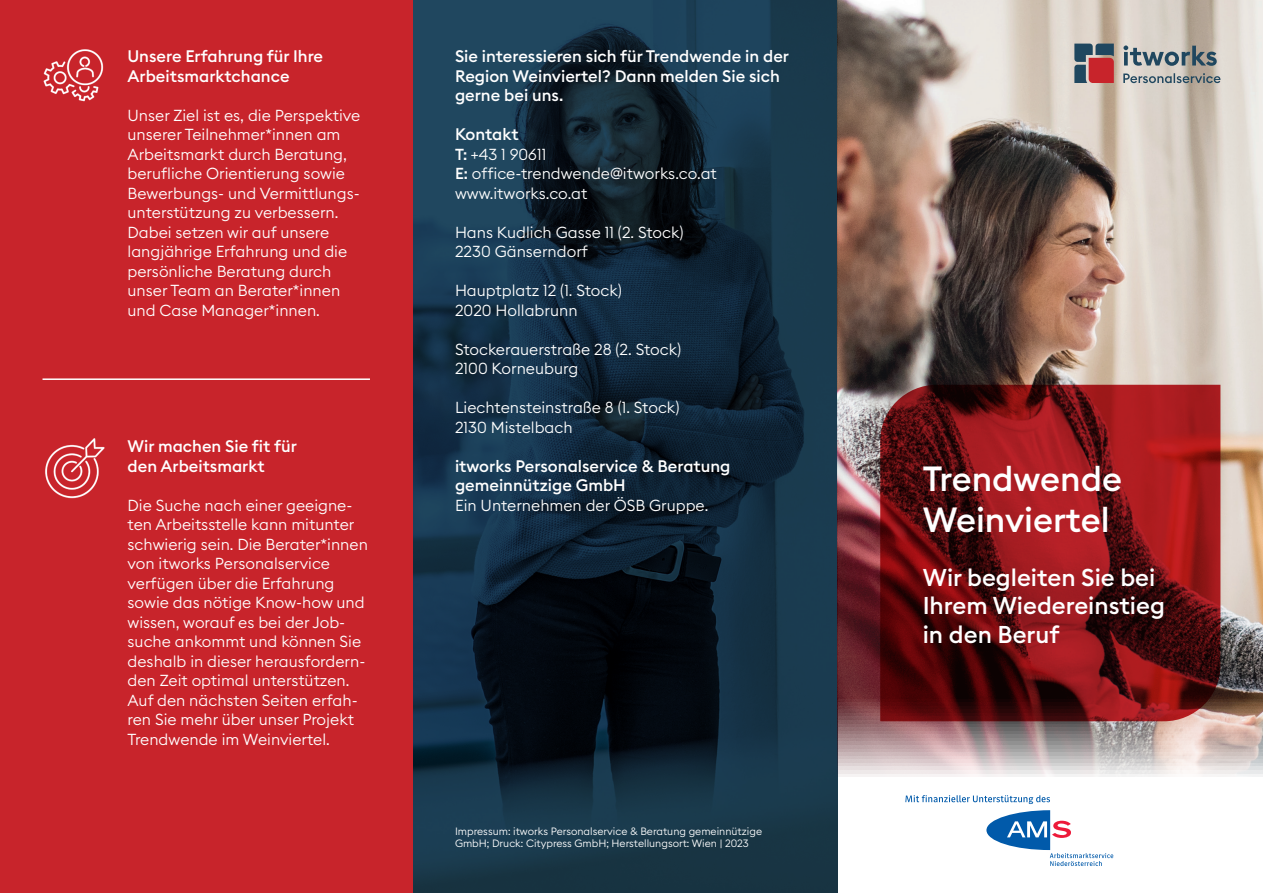
<style>
.page{position:relative;width:1263px;height:893px;background:#fff}
.page>*{position:absolute;margin:0;border:0;box-sizing:border-box;transform-origin:0 0}
.t1{font:500 34.5px/41.4px "Euclid Square";color:#fff}
.t2{font:500 24px/28.8px "Euclid Square";color:#fff}
.t3{font:500 16.5px/19.5px "Euclid Square";color:#fff}
.t4{font:300 15.75px/19.5px "Euclid Square";color:#fff}
.t5{font:300 10.5px/12px "Euclid Square";color:#fff}
.s1{font-weight:500}
</style>
<div class="page">
<img style="left:838px;top:0;width:425px;height:858px">
<svg style="left:412px;top:0;width:426px;height:893px;background:#142c3e"></svg>
<div style="left:0;top:0;width:412px;height:893px;background:#c8242b"></div>
<svg style="left:880px;top:385px;width:340px;height:336px;background:#741215"></svg>
<img style="left:45px;top:438px;width:60px;height:61px">
<img style="left:43px;top:49px;width:61px;height:53px">
<hr style="left:43px;top:378px;width:327px;height:2px;background:#fff">
<svg style="left:905px;top:795px;width:145px;height:9px"></svg>
<svg style="left:986px;top:810px;width:127px;height:56px"></svg>
<svg style="left:1123px;top:73px;width:97px;height:10px"></svg>
<svg style="left:1123px;top:45px;width:94px;height:21px;background:#8c9597"></svg>
<svg style="left:1074px;top:44px;width:40px;height:39px;background:#804d59"></svg>
<p class="t3" style="left:128px;top:47px;width:197px">Unsere Erfahrung für Ihre<br>Arbeitsmarktchance</p>
<p class="t4" style="left:128px;top:105px;width:234px">Unser Ziel ist es, die Perspektive unserer Teilnehmer*innen am<br>Arbeitsmarkt durch Beratung, berufliche Orientierung sowie<br>Bewerbungs- und Vermittlungs&shy;unterstützung zu verbessern.<br>Dabei setzen wir auf unsere langjährige Erfahrung und die persönliche Beratung durch unser Team an Berater*innen und Case Manager*innen.</p>
<p class="t3" style="left:128px;top:437px;width:171px">Wir machen Sie fit für den Arbeitsmarkt</p>
<p class="t4" style="left:128px;top:495px;width:242px">Die Suche nach einer geeigne&shy;ten Arbeitsstelle kann mitunter schwierig sein. Die Berater*innen von itworks Personalservice verfügen ü ber die Erfahrung sowie das nötige Know-how und wissen, worauf es bei der Job&shy;suche ankommt und können Sie deshalb in dieser herausfordern&shy;den Zeit optimal unterstützen.<br>Auf den nächsten Seiten erfah&shy;ren Sie mehr ü ber unser Projekt<br>Trendwende im Weinviertel.</p>
<p class="t3" style="left:455px;top:47px;width:336px">Sie interessieren sich für Trendwende in der<br>Region Weinviertel? Dann melden Sie sich gerne bei uns.</p>
<p class="t3" style="left:455px;top:125px;width:65px">Kontakt</p>
<p class="t4" style="left:455px;top:144px;width:263px"><span class="s1">T:</span> +43 1 90611<br><span class="s1">E:</span> office-trendwende@itworks.co.at www.itworks.co.at</p>
<p class="t4" style="left:455px;top:222px;width:230px">Hans Kudlich Gasse 11 (2. Stock)<br>2230 Gänserndorf</p>
<p class="t4" style="left:455px;top:280px;width:168px">Hauptplatz 12 (1. Stock)<br>2020 Hollabrunn</p>
<p class="t4" style="left:455px;top:339px;width:228px">Stockerauerstraße 28 (2. Stock)<br>2100 Korneuburg</p>
<p class="t4" style="left:455px;top:397px;width:226px">Liechtensteinstraße 8 (1. Stock)<br>2130 Mistelbach</p>
<p class="t3" style="left:455px;top:456px;width:277px">itworks Personalservice &amp; Beratung gemeinnützige GmbH</p>
<p class="t4" style="left:455px;top:495px;width:255px">Ein Unternehmen der ÖSB Gruppe.</p>
<p class="t5" style="left:455px;top:825px;width:309px">Impressum: itworks Personalservice &amp; Beratung gemeinnützige<br>GmbH; Druck: Citypress GmbH; Herstellungsort: Wien | 2023</p>
<h1 class="t1" style="left:923px;top:458px;width:201px">Trendwende<br>Weinviertel</h1>
<h2 class="t2" style="left:923px;top:563px;width:244px">Wir begleiten Sie bei<br>Ihrem Wiedereinstieg in den Beruf</h2>
</div>
